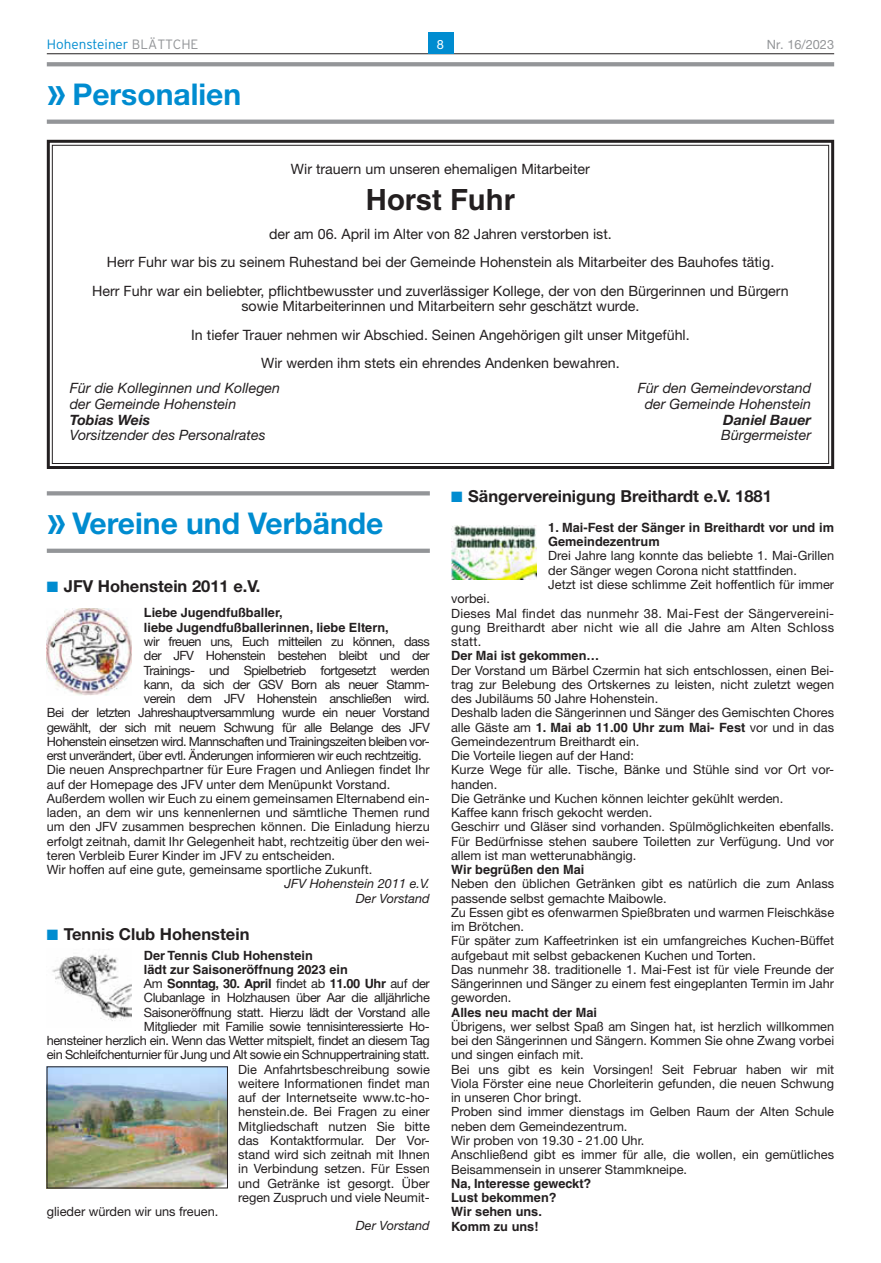
<style>
.page{position:relative;width:881px;height:1263px;background:#fff}
.page>*{position:absolute;margin:0;border:0;box-sizing:border-box;transform-origin:0 0}
.t1{font:700 30px "Helvetica Neue LT";color:#008cd0}
.t2{font:700 29.25px "Helvetica LT";color:#231f20}
.t3{font:700 16.5px "Helvetica Neue LT";color:#231f20}
.t4{font:14.25px/28.5px "Helvetica Neue LT";color:#231f20;text-align:center}
.t5{font:italic 14.25px "Helvetica Neue LT";color:#231f20}
.t6{font:italic 700 14.25px "Helvetica Neue LT";color:#231f20}
.t7{font:300 13.5px "Interstate";color:#008cd0}
.t8{font:12.75px/14.2px "Helvetica Neue LT";color:#231f20}
.t9{font:12.75px "Helvetica Neue LT";letter-spacing:-.04em;color:#231f20}
.t10{font:700 12.75px/14.2px "Helvetica LT";color:#231f20}
.t11{font:12.75px "Helvetica Neue LT";letter-spacing:-.03em;color:#231f20}
.t12{font:12.75px/14.2px "Helvetica Neue LT";letter-spacing:.02em;color:#231f20}
.t13{font:italic 12.75px/14.2px "Helvetica Neue LT";color:#231f20;text-align:right}
.t14{font:12.75px "Helvetica Neue LT";color:#939598}
.t15{font:12.75px "Helvetica Neue LT";color:#fff}
.s1{color:#939598}
.s2{font-family:"Interstate";font-size:36px}
.s3{color:#008cd0}
.s4{font-family:"Helvetica Neue LT";font-weight:400}
</style>
<div class="page">
<hr style="left:47px;top:54px;width:786px;height:1px;background:#231f20">
<div style="left:427px;top:32px;width:26px;height:22px;background:#008cd0"></div>
<img style="left:451px;top:525px;width:85px;height:54px">
<svg style="left:47px;top:491px;width:382px;height:4px;background:#999b9e"></svg>
<hr style="left:47px;top:549px;width:382px;height:4px;background:#939598">
<img style="left:47px;top:608px;width:85px;height:87px">
<img style="left:52px;top:954px;width:80px;height:67px">
<img style="left:49px;top:1068px;width:176px;height:118px">
<svg style="left:47px;top:62px;width:786px;height:4px;background:#97999b"></svg>
<svg style="left:47px;top:120px;width:786px;height:4px;background:#97999c"></svg>
<svg style="left:46px;top:139px;width:789px;height:330px"></svg>
<p class="t7" style="left:47px;top:36px;width:153px">Hohensteiner <span class="s1">BLÄTTCHE</span></p>
<p class="t15" style="left:437px;top:36px;width:9px">8</p>
<p class="t14" style="left:766px;top:36px;width:69px">Nr. 16/2023</p>
<h1 class="t1" style="left:47px;top:75px;width:196px"><span class="s2">»</span> Personalien</h1>
<p class="t4" style="left:291px;top:154px;width:300px">Wir trauern um unseren ehemaligen Mitarbeiter</p>
<h2 class="t2" style="left:366px;top:182px;width:151px">Horst Fuhr</h2>
<p class="t4" style="left:92px;top:219px;width:697px">der am 06. April im Alter von 82 Jahren verstorben ist.<br>Herr Fuhr war bis zu seinem Ruhestand bei der Gemeinde Hohenstein als Mitarbeiter des Bauhofes tätig.<br>Herr Fuhr war ein beliebter, pflichtbewusster und zuverlässiger Kollege, der von den Bürgerinnen und Bürgern</p>
<p class="t4" style="left:191px;top:292px;width:500px">sowie Mitarbeiterinnen und Mitarbeitern sehr geschätzt wurde.<br>In tiefer Trauer nehmen wir Abschied. Seinen Angehörigen gilt unser Mitgefühl.<br>Wir werden ihm stets ein ehrendes Andenken bewahren.</p>
<p class="t5" style="left:70px;top:379px;width:212px">Für die Kolleginnen und Kollegen</p>
<p class="t5" style="left:637px;top:379px;width:175px">Für den Gemeindevorstand</p>
<p class="t5" style="left:70px;top:395px;width:168px">der Gemeinde Hohenstein</p>
<p class="t5" style="left:644px;top:395px;width:168px">der Gemeinde Hohenstein</p>
<p class="t6" style="left:70px;top:411px;width:82px">Tobias Weis</p>
<p class="t6" style="left:723px;top:411px;width:89px">Daniel Bauer</p>
<p class="t5" style="left:70px;top:427px;width:197px">Vorsitzender des Personalrates</p>
<p class="t5" style="left:721px;top:427px;width:91px">Bürgermeister</p>
<h1 class="t1" style="left:47px;top:504px;width:338px"><span class="s2">»</span> Vereine und Verbände</h1>
<p class="t3" style="left:47px;top:576px;width:215px"><span class="s3">■</span> JFV Hohenstein 2011 e.V.</p>
<p class="t10" style="left:144px;top:606px;width:246px">Liebe Jugendfußballer,<br>liebe Jugendfußballerinnen, liebe Eltern,</p>
<p class="t9" style="left:144px;top:634px;width:287px">wir freuen uns, Euch mitteilen zu können, dass</p>
<p class="t9" style="left:144px;top:648px;width:287px">der JFV Hohenstein bestehen bleibt und der</p>
<p class="t9" style="left:144px;top:662px;width:287px">Trainings- und Spielbetrieb fortgesetzt werden</p>
<p class="t9" style="left:144px;top:677px;width:287px">kann, da sich der GSV Born als neuer Stamm-</p>
<p class="t9" style="left:144px;top:691px;width:287px">verein dem JFV Hohenstein anschließen wird.</p>
<p class="t9" style="left:47px;top:705px;width:384px">Bei der letzten Jahreshauptversammlung wurde ein neuer Vorstand</p>
<p class="t9" style="left:47px;top:719px;width:384px">gewählt, der sich mit neuem Schwung für alle Belange des JFV</p>
<p class="t9" style="left:47px;top:734px;width:384px">Hohenstein einsetzen wird. Mannschaften und Trainingszeiten bleiben vor-</p>
<p class="t9" style="left:47px;top:748px;width:376px">erst unverändert, über evtl. Änderungen informieren wir euch rechtzeitig.</p>
<p class="t8" style="left:47px;top:762px;width:384px">Die neuen Ansprechpartner für Eure Fragen und Anliegen findet Ihr</p>
<p class="t8" style="left:47px;top:777px;width:345px">auf der Homepage des JFV unter dem Menüpunkt Vorstand.</p>
<p class="t8" style="left:47px;top:791px;width:384px">Außerdem wollen wir Euch zu einem gemeinsamen Elternabend ein-</p>
<p class="t8" style="left:47px;top:805px;width:384px">laden, an dem wir uns kennenlernen und sämtliche Themen rund</p>
<p class="t8" style="left:47px;top:819px;width:384px">um den JFV zusammen besprechen können. Die Einladung hierzu</p>
<p class="t8" style="left:47px;top:834px;width:384px">erfolgt zeitnah, damit Ihr Gelegenheit habt, rechtzeitig über den wei-</p>
<p class="t8" style="left:47px;top:848px;width:290px">teren Verbleib Eurer Kinder im JFV zu entscheiden.</p>
<p class="t8" style="left:47px;top:862px;width:327px">Wir hoffen auf eine gute, gemeinsame sportliche Zukunft.</p>
<p class="t13" style="left:284px;top:876px;width:147px">JFV Hohenstein 2011 e.V.<br>Der Vorstand</p>
<p class="t3" style="left:47px;top:923px;width:204px"><span class="s3">■</span> Tennis Club Hohenstein</p>
<p class="t10" style="left:144px;top:948px;width:287px">Der Tennis Club Hohenstein<br>lädt zur Saisoneröffnung 2023 ein<br><span class="s4">Am</span> Sonntag, 30. April <span class="s4">findet ab</span> 11.00 Uhr <span class="s4">auf der</span></p>
<p class="t11" style="left:144px;top:990px;width:287px">Clubanlage in Holzhausen über Aar die alljährliche</p>
<p class="t11" style="left:144px;top:1004px;width:287px">Saisoneröffnung statt. Hierzu lädt der Vorstand alle</p>
<p class="t11" style="left:144px;top:1019px;width:287px">Mitglieder mit Familie sowie tennisinteressierte Ho-</p>
<p class="t11" style="left:47px;top:1033px;width:384px">hensteiner herzlich ein. Wenn das Wetter mitspielt, findet an diesem Tag</p>
<p class="t11" style="left:47px;top:1047px;width:384px">ein Schleifchenturnier für Jung und Alt sowie ein Schnuppertraining statt.</p>
<p class="t8" style="left:238px;top:1062px;width:193px">Die Anfahrtsbeschreibung sowie</p>
<p class="t8" style="left:238px;top:1076px;width:193px">weitere Informationen findet man</p>
<p class="t8" style="left:238px;top:1090px;width:193px">auf der Internetseite www.tc-ho-</p>
<p class="t8" style="left:238px;top:1104px;width:193px">henstein.de. Bei Fragen zu einer</p>
<p class="t8" style="left:238px;top:1119px;width:193px">Mitgliedschaft nutzen Sie bitte</p>
<p class="t8" style="left:238px;top:1133px;width:193px">das Kontaktformular. Der Vor-</p>
<p class="t8" style="left:238px;top:1147px;width:193px">stand wird sich zeitnah mit Ihnen</p>
<p class="t8" style="left:238px;top:1161px;width:193px">in Verbindung setzen. Für Essen</p>
<p class="t8" style="left:238px;top:1176px;width:193px">und Getränke ist gesorgt. Über</p>
<p class="t8" style="left:238px;top:1190px;width:193px">regen Zuspruch und viele Neumit-</p>
<p class="t8" style="left:47px;top:1204px;width:173px">glieder würden wir uns freuen.</p>
<p class="t13" style="left:356px;top:1218px;width:75px">Der Vorstand</p>
<p class="t3" style="left:451px;top:486px;width:322px"><span class="s3">■</span> Sängervereinigung Breithardt e.V. 1881</p>
<p class="t10" style="left:548px;top:520px;width:287px">1. Mai-Fest der Sänger in Breithardt vor und im<br>Gemeindezentrum</p>
<p class="t8" style="left:548px;top:549px;width:287px">Drei Jahre lang konnte das beliebte 1. Mai-Grillen der Sänger wegen Corona nicht stattfinden.<br>Jetzt ist diese schlimme Zeit hoffentlich für immer</p>
<p class="t12" style="left:451px;top:591px;width:384px">vorbei.<br>Dieses Mal findet das nunmehr 38. Mai-Fest der Sängervereini&shy;gung Breithardt aber nicht wie all die Jahre am Alten Schloss statt.</p>
<p class="t10" style="left:451px;top:648px;width:150px">Der Mai ist gekommen…</p>
<p class="t8" style="left:451px;top:663px;width:384px">Der Vorstand um Bärbel Czermin hat sich entschlossen, einen Bei&shy;trag zur Belebung des Ortskernes zu leisten, nicht zuletzt wegen des Jubiläums 50 Jahre Hohenstein.<br>Deshalb laden die Sängerinnen und Sänger des Gemischten Chores</p>
<p class="t10" style="left:451px;top:720px;width:384px"><span class="s4">alle Gäste am</span> 1. Mai ab 11.00 Uhr zum Mai- Fest <span class="s4">vor und in das</span></p>
<p class="t8" style="left:451px;top:734px;width:384px">Gemeindezentrum Breithardt ein.<br>Die Vorteile liegen auf der Hand:<br>Kurze Wege für alle. Tische, Bänke und Stühle sind vor Ort vor&shy;handen.<br>Die Getränke und Kuchen können leichter gekühlt werden.<br>Kaffee kann frisch gekocht werden.<br>Geschirr und Gläser sind vorhanden. Spülmöglichkeiten ebenfalls.<br>Für Bedürfnisse stehen saubere Toiletten zur Verfügung. Und vor allem ist man wetterunabhängig.</p>
<p class="t10" style="left:451px;top:862px;width:135px">Wir begrüßen den Mai</p>
<p class="t8" style="left:451px;top:876px;width:384px">Neben den üblichen Getränken gibt es natürlich die zum Anlass passende selbst gemachte Maibowle.<br>Zu Essen gibt es ofenwarmen Spießbraten und warmen Fleischkäse im Brötchen.<br>Für später zum Kaffeetrinken ist ein umfangreiches Kuchen-Büffet aufgebaut mit selbst gebackenen Kuchen und Torten.<br>Das nunmehr 38. traditionelle 1. Mai-Fest ist für viele Freunde der Sängerinnen und Sänger zu einem fest eingeplanten Termin im Jahr geworden.</p>
<p class="t10" style="left:451px;top:1005px;width:147px">Alles neu macht der Mai</p>
<p class="t8" style="left:451px;top:1019px;width:384px">Übrigens, wer selbst Spaß am Singen hat, ist herzlich willkommen bei den Sängerinnen und Sängern. Kommen Sie ohne Zwang vorbei und singen einfach mit.<br>Bei uns gibt es kein Vorsingen! Seit Februar haben wir mit Viola Förster eine neue Chorleiterin gefunden, die neuen Schwung in unseren Chor bringt.<br>Proben sind immer dienstags im Gelben Raum der Alten Schule neben dem Gemeindezentrum.<br>Wir proben von 19.30 - 21.00 Uhr.<br>Anschließend gibt es immer für alle, die wollen, ein gemütliches Beisammensein in unserer Stammkneipe.</p>
<p class="t10" style="left:451px;top:1176px;width:142px">Na, Interesse geweckt?<br>Lust bekommen?<br>Wir sehen uns.<br>Komm zu uns!</p>
</div>
